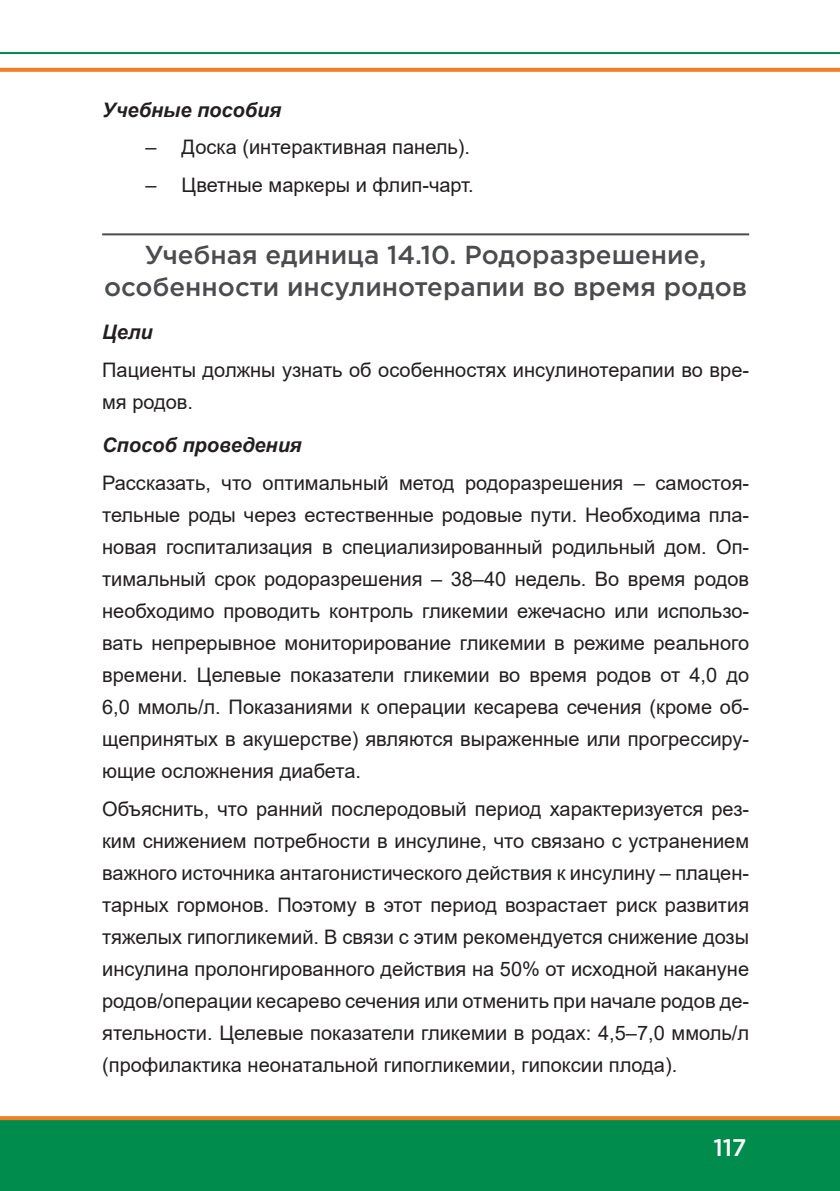
<style>
.page{position:relative;width:840px;height:1191px;background:#fff}
.page>*{position:absolute;margin:0;border:0;box-sizing:border-box;transform-origin:0 0}
.podzag{font:500 26px/32px "Gotham Pro";color:#4b4c4d;text-align:center}
.t1{font:500 24px "Gotham Pro";color:#fff}
.txt{font:20px/32px "Arial";color:#231f20;text-align:justify}
.txt2{font:italic 700 20px "Arial";color:#231f20}
</style>
<div class="page">
<div style="left:0;top:1119px;width:839px;height:72px;background:#008c4c"></div>
<svg style="left:0;top:1116px;width:839px;height:4px;background:#f18229"></svg>
<svg style="left:0;top:68px;width:839px;height:4px;background:#f1842c"></svg>
<hr style="left:0;top:52px;width:839px;height:2px;background:#008c4c">
<hr style="left:102px;top:233px;width:646px;height:2px;background:#4b4c4d">
<p class="txt2" style="left:102px;top:96px;width:180px">Учебные пособия</p>
<p class="txt" style="left:145px;top:131px;width:326px">– Доска (интерактивная панель).</p>
<p class="txt" style="left:145px;top:169px;width:329px">– Цветные маркеры и флип-чарт.</p>
<p class="podzag" style="left:104px;top:238px;width:644px">Учебная единица 14.10. Родоразрешение, особенности инсулинотерапии во время родов</p>
<p class="txt2" style="left:102px;top:319px;width:52px">Цели</p>
<p class="txt" style="left:102px;top:353px;width:648px">Пациенты должны узнать об особенностях инсулинотерапии во вре&shy;мя родов.</p>
<p class="txt2" style="left:102px;top:432px;width:201px">Способ проведения</p>
<p class="txt" style="left:102px;top:466px;width:648px">Рассказать, что оптимальный метод родоразрешения – самостоя&shy;тельные роды через естественные родовые пути. Необходима пла&shy;новая госпитализация в специализированный родильный дом. Оп&shy;тимальный срок родоразрешения – 38–40 недель. Во время родов необходимо проводить контроль гликемии ежечасно или использо&shy;вать непрерывное мониторирование гликемии в режиме реального времени. Целевые показатели гликемии во время родов от 4,0 до 6,0 ммоль/л. Показаниями к операции кесарева сечения (кроме об&shy;щепринятых в акушерстве) являются выраженные или прогрессиру&shy;ющие осложнения диабета.</p>
<p class="txt" style="left:102px;top:792px;width:648px">Объяснить, что ранний послеродовый период характеризуется рез&shy;ким снижением потребности в инсулине, что связано с устранением важного источника антагонистического действия к инсулину – плацен&shy;тарных гормонов. Поэтому в этот период возрастает риск развития тяжелых гипогликемий. В связи с этим рекомендуется снижение дозы инсулина пролонгированного действия на 50% от исходной накануне родов/операции кесарево сечения или отменить при начале родов де&shy;ятельности. Целевые показатели гликемии в родах: 4,5–7,0 ммоль/л (профилактика неонатальной гипогликемии, гипоксии плода).</p>
<p class="t1" style="left:713px;top:1134px;width:34px">117</p>
</div>
